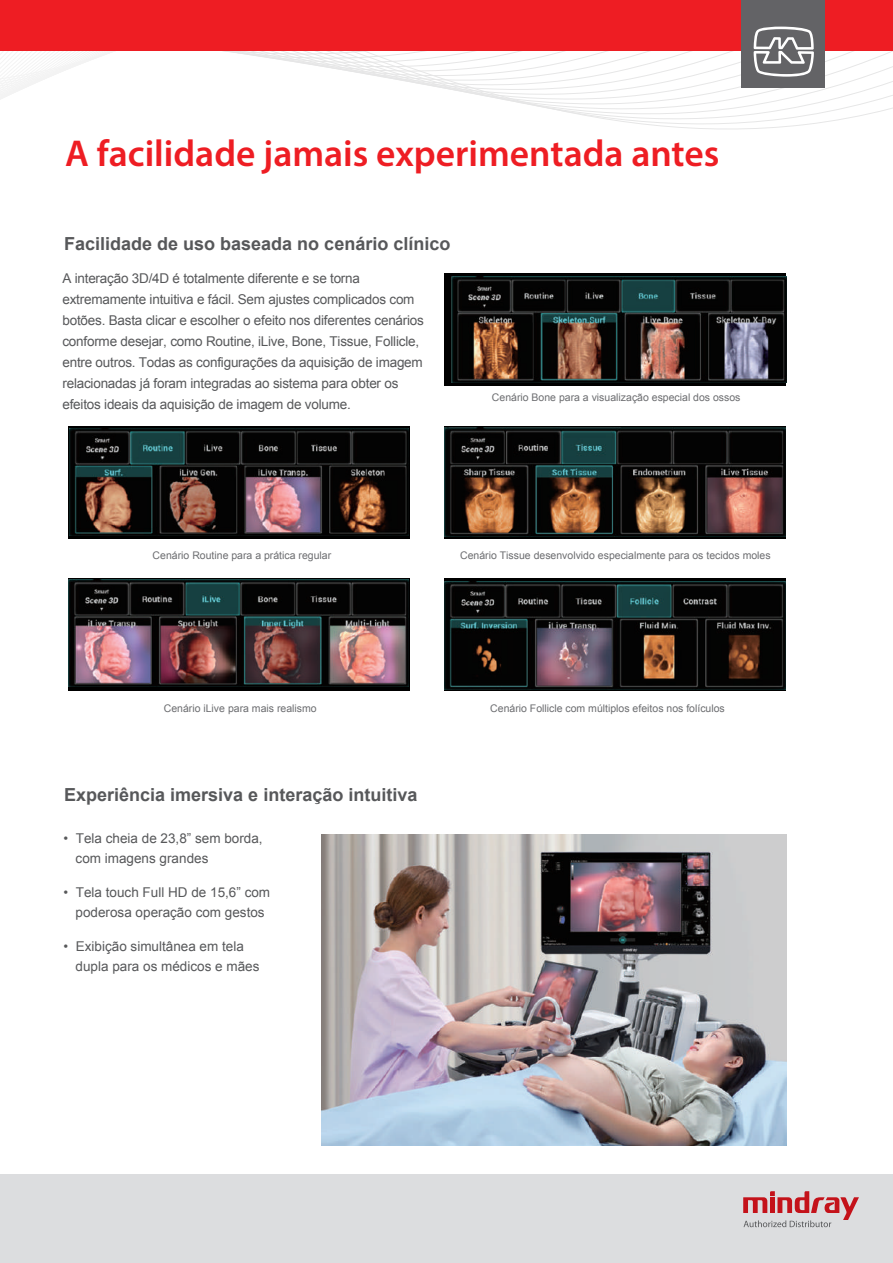
<style>
.page{position:relative;width:893px;height:1263px;background:#fff}
.page>*{position:absolute;margin:0;border:0;box-sizing:border-box;transform-origin:0 0}
.t1{font:600 37.5px "Myriad Pro";color:#ee1d23}
.t2{font:700 18px "Arial";color:#57585a}
.t3{font:13.5px/21px "Arial";letter-spacing:-.015em;color:#57585a}
.t4{font:10.5px "Arial";color:#6c6d70}
</style>
<div class="page">
<svg style="left:445px;top:273px;width:341px;height:113px;background:#040a0a"></svg>
<div style="left:445px;top:426px;width:341px;height:113px;background:linear-gradient(to right,#0f1c1b,#081918)"></div>
<div style="left:445px;top:578px;width:341px;height:112px;background:#000"></div>
<div style="left:68px;top:426px;width:341px;height:113px;background:linear-gradient(to right,#000,#000)"></div>
<div style="left:68px;top:578px;width:341px;height:112px;background:#000"></div>
<img style="left:69px;top:579px;width:339px;height:108px">
<img style="left:444px;top:428px;width:342px;height:108px">
<img style="left:69px;top:428px;width:340px;height:107px">
<img style="left:452px;top:277px;width:334px;height:105px">
<img style="left:321px;top:835px;width:466px;height:310px">
<img style="left:445px;top:581px;width:340px;height:108px">
<svg style="left:0;top:77px;width:893px;height:53px"></svg>
<div style="left:742px;top:0;width:83px;height:87px;background:#636366"></div>
<svg style="left:0;top:0;width:893px;height:77px"></svg>
<div style="left:0;top:1175px;width:893px;height:88px;background:#dcdddf"></div>
<svg style="left:743px;top:1191px;width:116px;height:37px"></svg>
<h1 class="t1" style="left:65px;top:130px;width:656px">A facilidade jamais experimentada antes</h1>
<h2 class="t2" style="left:64px;top:232px;width:388px">Facilidade de uso baseada no cenário clínico</h2>
<p class="t3" style="left:62px;top:268px;width:363px">A interação 3D/4D é totalmente diferente e se torna extremamente intuitiva e fácil. Sem ajustes complicados com botões. Basta clicar e escolher o efeito nos diferentes cenários conforme desejar, como Routine, iLive, Bone, Tissue, Follicle, entre outros. Todas as configurações da aquisição de imagem relacionadas já foram integradas ao sistema para obter os efeitos ideais da aquisição de imagem de volume.</p>
<p class="t4" style="left:492px;top:390px;width:250px">Cenário Bone para a visualização especial dos ossos</p>
<p class="t4" style="left:153px;top:548px;width:180px">Cenário Routine para a prática regular</p>
<p class="t4" style="left:460px;top:548px;width:312px">Cenário Tissue desenvolvido especialmente para os tecidos moles</p>
<p class="t4" style="left:164px;top:701px;width:154px">Cenário iLive para mais realismo</p>
<h2 class="t2" style="left:64px;top:783px;width:355px">Experiência imersiva e interação intuitiva</h2>
<p class="t3" style="left:76px;top:829px;width:189px;line-height:19.5px;text-indent:-12px">• Tela cheia de 23,8” sem borda, com imagens grandes</p>
<p class="t3" style="left:64px;top:883px;width:208px;line-height:19.5px;text-align:center">• Tela touch Full HD de 15,6” com poderosa operação com gestos</p>
<p class="t3" style="left:76px;top:937px;width:185px;line-height:19.5px;text-indent:-12px">• Exibição simultânea em tela dupla para os médicos e mães</p>
<p class="t4" style="left:490px;top:701px;width:236px">Cenário Follicle com múltiplos efeitos nos folículos</p>
</div>
